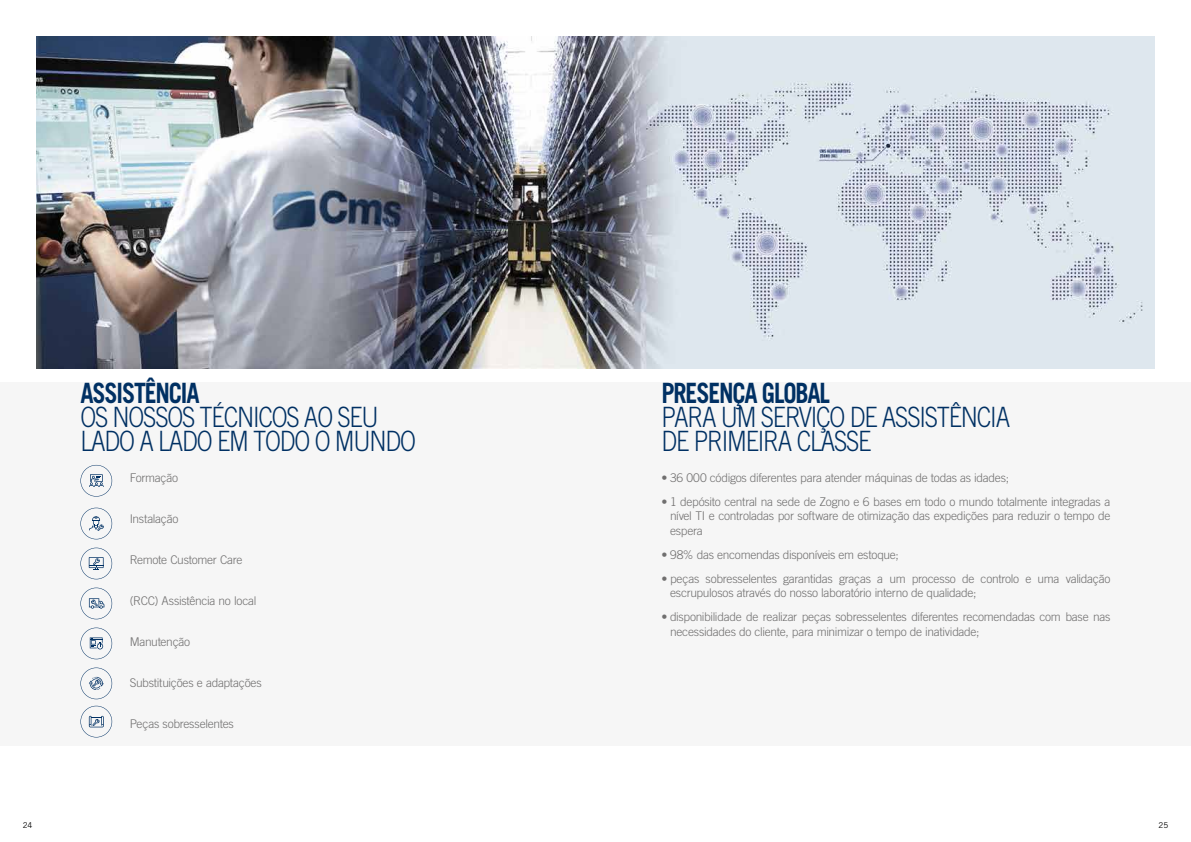
<style>
.page{position:relative;width:1191px;height:842px;background:#fff}
.page>*{position:absolute;margin:0;border:0;box-sizing:border-box;transform-origin:0 0}
.t1{font:300 28px/24px "Trade Gothic LT Std";letter-spacing:-.05em;color:#003063;scale:.85 1}
.t2{font:700 28px "Trade Gothic LT Std";letter-spacing:-.05em;color:#003063;scale:.85 1}
.t3{font:300 12px/14.5px "Trade Gothic LT Std";letter-spacing:-.025em;color:#706f6f}
.t4{font:8px "Trade Gothic LT Std";color:#000}
</style>
<div class="page">
<div style="left:0;top:382px;width:1191px;height:364px;background:#f6f6f6"></div>
<svg style="left:80px;top:465px;width:32px;height:32px"></svg>
<svg style="left:80px;top:628px;width:32px;height:31px"></svg>
<svg style="left:80px;top:706px;width:32px;height:31px"></svg>
<svg style="left:80px;top:508px;width:32px;height:31px"></svg>
<svg style="left:80px;top:588px;width:32px;height:31px"></svg>
<svg style="left:80px;top:668px;width:32px;height:31px"></svg>
<svg style="left:80px;top:548px;width:32px;height:31px"></svg>
<img style="left:36px;top:36px;width:1119px;height:333px">
<h1 class="t2" style="left:80px;top:375px;width:142px">ASSISTÊNCIA</h1>
<h1 class="t1" style="left:80px;top:404px;width:396px">OS NOSSOS TÉCNICOS AO SEU<br>LADO A LADO EM TODO O MUNDO</h1>
<p class="t3" style="left:130px;top:470px;width:50px">Formação</p>
<p class="t3" style="left:130px;top:511px;width:50px">Instalação</p>
<p class="t3" style="left:130px;top:552px;width:114px">Remote Customer Care</p>
<p class="t3" style="left:130px;top:593px;width:128px">(RCC) Assistência no local</p>
<p class="t3" style="left:130px;top:634px;width:62px">Manutenção</p>
<p class="t3" style="left:130px;top:675px;width:134px">Substituições e adaptações</p>
<p class="t3" style="left:130px;top:716px;width:106px">Peças sobresselentes</p>
<h1 class="t2" style="left:661px;top:375px;width:200px">PRESENÇA GLOBAL</h1>
<h1 class="t1" style="left:661px;top:404px;width:412px">PARA UM SERVIÇO DE ASSISTÊNCIA<br>DE PRIMEIRA CLASSE</h1>
<p class="t3" style="left:661px;top:470px;width:349px">• 36 000 códigos diferentes para atender máquinas de todas as idades;</p>
<p class="t3" style="left:670px;top:494px;width:442px;text-align:justify;text-indent:-9px">• 1 depósito central na sede de Zogno e 6 bases em todo o mundo totalmente integradas a nível TI e controladas por software de otimização das expedições para reduzir o tempo de espera</p>
<p class="t3" style="left:661px;top:547px;width:239px">• 98% das encomendas disponíveis em estoque;</p>
<p class="t3" style="left:670px;top:571px;width:442px;text-indent:-9px">• peças sobresselentes garantidas graças a um processo de controlo e uma validação escrupulosos através do nosso laboratório interno de qualidade;</p>
<p class="t3" style="left:670px;top:610px;width:442px;text-indent:-9px">• disponibilidade de realizar peças sobresselentes diferentes recomendadas com base nas necessidades do cliente, para minimizar o tempo de inatividade;</p>
<p class="t4" style="left:23px;top:820px;width:11px">24</p>
<p class="t4" style="left:1158px;top:820px;width:11px">25</p>
</div>
